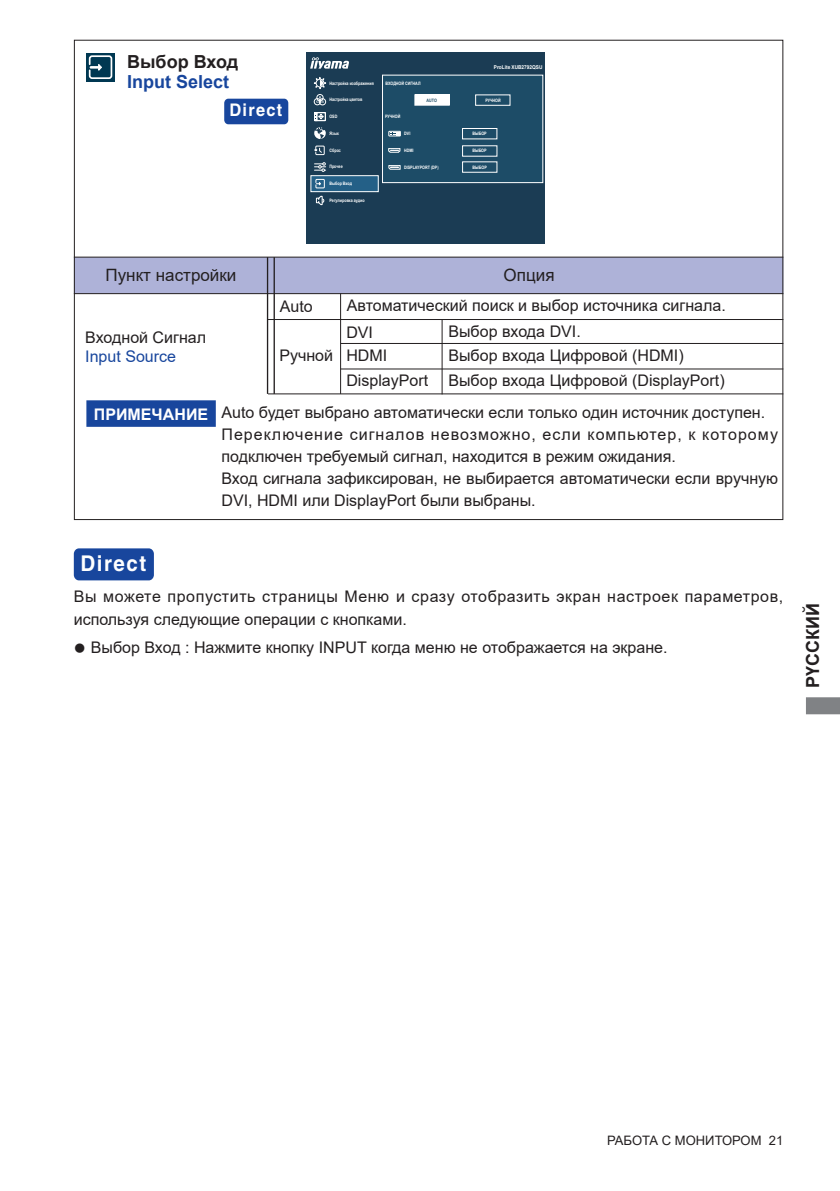
<style>
.page{position:relative;width:840px;height:1191px;background:#fff}
.page>*{position:absolute;margin:0;border:0;box-sizing:border-box;transform-origin:0 0}
.t1{font:700 21.6px "Helvetica";letter-spacing:.075em;color:#fff;scale:.95 1}
.t2{font:700 18px "Arial";color:#231f20}
.t3{font:700 18px "Arial";color:#18469d}
.t4{font:700 17.4px "Helvetica";letter-spacing:.075em;color:#fff;scale:.95 1}
.t5{font:17px "Arial";color:#231f20}
.t6{font:16px/22px "Arial";color:#231f20}
.t7{font:16px/22.6px "Arial";letter-spacing:.035em;color:#231f20}
.t8{font:16px "Arial";color:#18469d}
.t9{font:700 16px "Arial";color:#fff}
.t10{font:13px "Arial";color:#231f20}
.t11{font:700 5.2px "Arial";color:#fff;scale:.9 1}
.t12{font:700 4.6px "Arial";color:#fff;scale:.8 1}
.t13{font:700 4.6px "Arial";color:#1d4c67;scale:.8 1}
</style>
<div class="page">
<svg style="left:806px;top:697px;width:33px;height:17px"></svg>
<div style="left:74px;top:257px;width:708px;height:37px;background:#aeb2d8"></div>
<hr style="left:74px;top:257px;width:708px;height:1px;background:#231f20">
<hr style="left:267px;top:257px;width:1px;height:137px;background:#231f20">
<hr style="left:273px;top:257px;width:2px;height:137px;background:#231f20">
<hr style="left:74px;top:293px;width:708px;height:1px;background:#231f20">
<div style="left:225px;top:100px;width:62px;height:23px;background:#18469d;border-radius:3px"></div>
<div style="left:224px;top:99px;width:64px;height:25px;border:2px solid #18469d;border-radius:3px"></div>
<div style="left:75px;top:549px;width:78px;height:30px;background:#18469d;border-radius:4px"></div>
<div style="left:74px;top:548px;width:80px;height:32px;border:2px solid #18469d;border-radius:4px"></div>
<hr style="left:340px;top:368px;width:442px;height:1px;background:#231f20">
<hr style="left:268px;top:393px;width:514px;height:1px;background:#231f20">
<hr style="left:441px;top:319px;width:1px;height:75px;background:#231f20">
<hr style="left:268px;top:319px;width:514px;height:1px;background:#231f20">
<hr style="left:340px;top:343px;width:442px;height:1px;background:#231f20">
<div style="left:86px;top:400px;width:130px;height:27px;background:#18469d;border:2px solid #18469d"></div>
<hr style="left:340px;top:293px;width:1px;height:101px;background:#231f20">
<div style="left:86px;top:53px;width:29px;height:29px;background:#003852"></div>
<div style="left:89px;top:55px;width:23px;height:24px;border:2px solid #fff;border-radius:2px"></div>
<svg style="left:91px;top:63px;width:11px;height:8px"></svg>
<div style="left:306px;top:52px;width:239px;height:192px;background:#1b3c54"></div>
<div style="left:382px;top:75px;width:160px;height:108px;background:#1d4c67"></div>
<div style="left:382px;top:75px;width:160px;height:108px;border:1px solid #fff"></div>
<svg style="left:310px;top:57px;width:39px;height:12px"></svg>
<div style="left:462px;top:128px;width:35px;height:11px;border:1px solid #fff"></div>
<div style="left:475px;top:95px;width:35px;height:11px;border:1px solid #fff"></div>
<div style="left:414px;top:95px;width:35px;height:10px;background:#fff"></div>
<div style="left:414px;top:94px;width:35px;height:11px;border:1px solid #fff"></div>
<div style="left:462px;top:161px;width:35px;height:12px;border:1px solid #fff"></div>
<div style="left:311px;top:176px;width:67px;height:16px;background:#246087"></div>
<div style="left:310px;top:175px;width:68px;height:17px;border:1px solid #fff"></div>
<svg style="left:314px;top:77px;width:11px;height:12px"></svg>
<svg style="left:314px;top:162px;width:11px;height:10px"></svg>
<div style="left:316px;top:94px;width:7px;height:7px;border:1px solid #fff;border-radius:50%"></div>
<div style="left:314px;top:98px;width:6px;height:7px;border:1px solid #fff;border-radius:50%"></div>
<div style="left:319px;top:98px;width:6px;height:7px;border:1px solid #fff;border-radius:50%"></div>
<svg style="left:316px;top:96px;width:7px;height:7px"></svg>
<svg style="left:314px;top:127px;width:11px;height:12px"></svg>
<div style="left:315px;top:146px;width:9px;height:9px;border:1px solid #fff"></div>
<svg style="left:314px;top:148px;width:8px;height:5px"></svg>
<div style="left:315px;top:179px;width:9px;height:9px;border:1px solid #fff"></div>
<svg style="left:315px;top:196px;width:9px;height:9px"></svg>
<div style="left:314px;top:112px;width:12px;height:9px;border:1px solid #fff"></div>
<svg style="left:314px;top:112px;width:9px;height:9px"></svg>
<svg style="left:388px;top:148px;width:12px;height:5px"></svg>
<svg style="left:388px;top:165px;width:12px;height:5px"></svg>
<div style="left:388px;top:131px;width:12px;height:5px;border:1px solid #fff"></div>
<svg style="left:390px;top:132px;width:9px;height:3px"></svg>
<p class="t2" style="left:127px;top:49px;width:112px">Выбор Вход</p>
<p class="t3" style="left:127px;top:69px;width:104px">Input Select</p>
<p class="t4" style="left:229px;top:100px;width:57px">Direct</p>
<p class="t12" style="left:329px;top:80px;width:57px">Настройка изображения</p>
<p class="t12" style="left:329px;top:96px;width:43px">Настройка цветов</p>
<p class="t12" style="left:329px;top:113px;width:11px">OSD</p>
<p class="t12" style="left:329px;top:147px;width:16px">Сброс</p>
<p class="t12" style="left:329px;top:130px;width:13px">Язык</p>
<p class="t12" style="left:329px;top:164px;width:18px">Прочее</p>
<p class="t12" style="left:329px;top:180px;width:30px">Выбор Вход</p>
<p class="t12" style="left:329px;top:197px;width:45px">Регулировка аудио</p>
<p class="t12" style="left:385px;top:80px;width:45px">ВXОДНОЙ СИГНАЛ</p>
<p class="t11" style="left:493px;top:63px;width:55px">ProLite XUB2792QSU</p>
<p class="t12" style="left:385px;top:113px;width:21px">РУЧНОЙ</p>
<p class="t13" style="left:426px;top:97px;width:14px">AUTO</p>
<p class="t12" style="left:485px;top:97px;width:21px">РУЧНОЙ</p>
<p class="t12" style="left:404px;top:131px;width:9px">DVI</p>
<p class="t12" style="left:404px;top:147px;width:13px">HDMI</p>
<p class="t12" style="left:404px;top:164px;width:45px">DISPLAYPORT (DP)</p>
<p class="t12" style="left:472px;top:130px;width:19px">ВЫБОР</p>
<p class="t12" style="left:472px;top:164px;width:19px">ВЫБОР</p>
<p class="t12" style="left:472px;top:147px;width:19px">ВЫБОР</p>
<p class="t5" style="left:105px;top:263px;width:132px">Пункт настройки</p>
<p class="t5" style="left:503px;top:263px;width:52px">Опция</p>
<p class="t6" style="left:85px;top:326px;width:122px">Входной Сигнал</p>
<p class="t8" style="left:85px;top:345px;width:92px">Input Source</p>
<p class="t9" style="left:94px;top:403px;width:116px">ПРИМЕЧАНИЕ</p>
<p class="t6" style="left:280px;top:295px;width:34px">Auto</p>
<p class="t6" style="left:448px;top:292px;width:279px;line-height:25.4px;text-indent:-102px">Автоматический поиск и выбор источника сигнала.<br>Выбор входа DVI.<br>Выбор входа Цифровой (HDMI)</p>
<p class="t6" style="left:346px;top:320px;width:42px;line-height:23.4px">DVI<br>HDMI</p>
<p class="t6" style="left:346px;top:369px;width:83px">DisplayPort</p>
<p class="t6" style="left:448px;top:369px;width:277px">Выбор входа Цифровой (DisplayPort)</p>
<p class="t6" style="left:279px;top:344px;width:55px">Ручной</p>
<p class="t6" style="left:221px;top:402px;width:558px">Auto будет выбрано автоматически если только один источник доступен.<br>Переключение сигналов невозможно, если компьютер, к которому подключен требуемый сигнал, находится в pежим ожидания.<br>Вход сигнала зафиксирован, не выбирается автоматически если вручную DVI, HDMI или DisplayPort были выбраны.</p>
<h1 class="t1" style="left:80px;top:550px;width:71px">Direct</h1>
<p class="t7" style="left:74px;top:585px;width:710px">Вы можете пропустить страницы Mеню и сразу отобразить экран настроек параметров, используя следующие операции с кнопками.</p>
<p class="t6" style="left:74px;top:636px;width:595px">● Выбор Вход : Нажмите кнопку INPUT когда меню не отображается на экране.</p>
<p class="t2" style="left:799px;top:688px;width:86px;rotate:-90deg">РҮССКИЙ</p>
<p class="t10" style="left:606px;top:1131px;width:177px">РАБОТА С МОНИТОРОМ 21</p>
</div>
